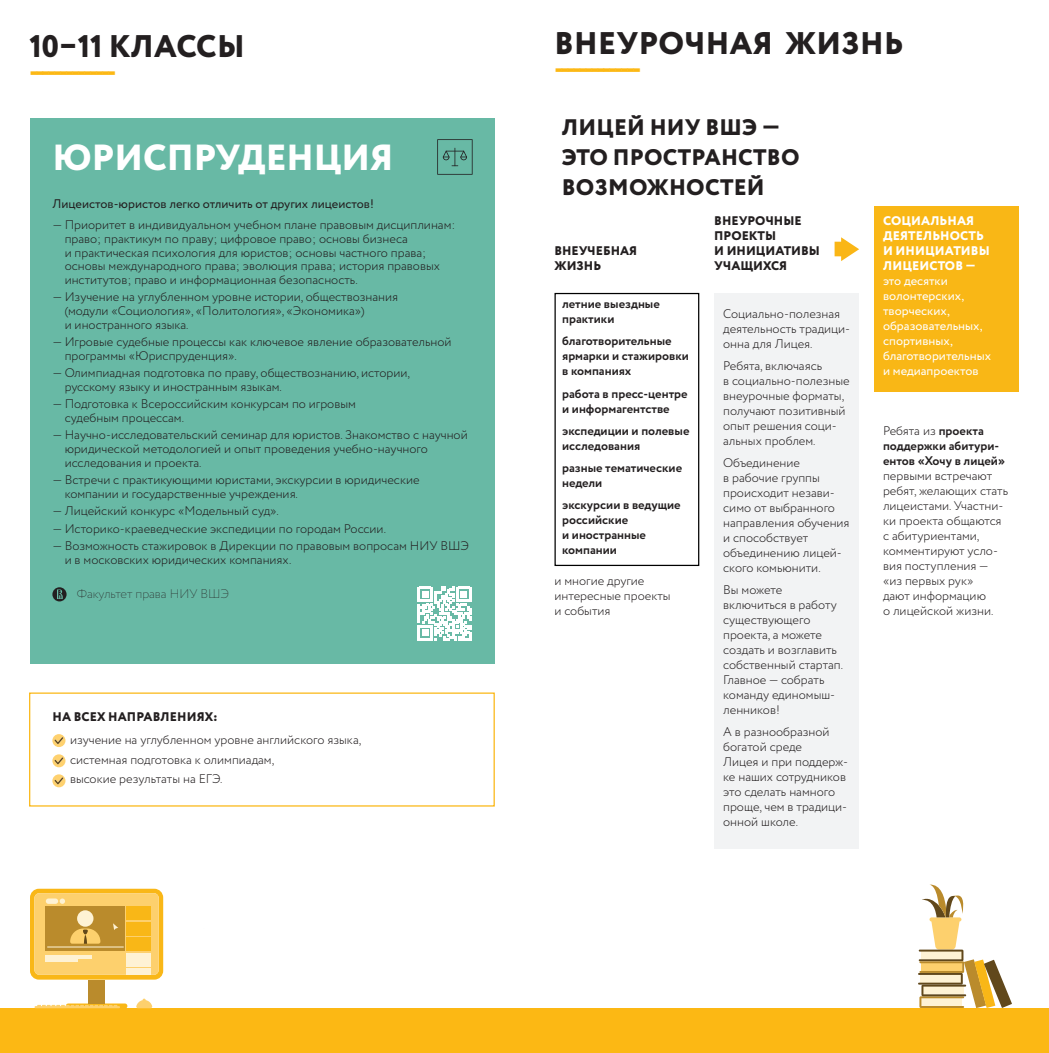
<style>
.page{position:relative;width:1049px;height:1053px;background:#fff}
.page>*{position:absolute;margin:0;border:0;box-sizing:border-box;transform-origin:0 0}
.t1{font:800 36.25px "Circe";color:#fff}
.t2{font:800 31.25px "Circe";letter-spacing:.01em;color:#231f20}
.t3{font:800 25px "Circe";color:#fcb814}
.t4{font:800 22.5px/30px "Circe";letter-spacing:.01em;color:#231f20}
.t5{font:300 12.5px/15px "Circe";color:#231f20}
.t6{font:700 12.5px/15px "Circe";color:#231f20}
.t7{font:12.5px/15px "Circe";color:#fff}
.t8{font:800 12.5px/15px "Circe";color:#231f20}
.t9{font:12.5px "Circe";color:#231f20}
.t10{font:800 12.5px/15px "Circe";letter-spacing:.01em;color:#fff}
.t11{font:200 12.5px "Circe";color:#231f20}
.s1{font-weight:300}
</style>
<div class="page">
<div style="left:30px;top:118px;width:464px;height:546px;background:#68b9a5"></div>
<svg style="left:418px;top:586px;width:53px;height:54px"></svg>
<svg style="left:52px;top:587px;width:15px;height:14px"></svg>
<svg style="left:437px;top:139px;width:36px;height:36px"></svg>
<div style="left:0;top:1008px;width:1049px;height:44px;background:#fcb814"></div>
<svg style="left:834px;top:237px;width:25px;height:24px"></svg>
<div style="left:714px;top:293px;width:145px;height:555px;background:#f2f3f4"></div>
<div style="left:874px;top:205px;width:145px;height:186px;background:#f9b716"></div>
<div style="left:554px;top:293px;width:145px;height:273px;border:1px solid #000"></div>
<div style="left:88px;top:979px;width:17px;height:24px;background:#ba8b2c"></div>
<svg style="left:136px;top:998px;width:16px;height:10px"></svg>
<svg style="left:35px;top:1003px;width:92px;height:5px"></svg>
<svg style="left:30px;top:888px;width:133px;height:91px;background:#ebbd56"></svg>
<svg style="left:918px;top:884px;width:94px;height:123px"></svg>
<div style="left:29px;top:692px;width:466px;height:114px;border:1px solid #fbb715"></div>
<svg style="left:52px;top:734px;width:14px;height:13px"></svg>
<svg style="left:52px;top:754px;width:14px;height:13px"></svg>
<svg style="left:52px;top:774px;width:14px;height:13px"></svg>
<h2 class="t2" style="left:29px;top:25px;width:217px">10–11 КЛАССЫ</h2>
<h3 class="t3" style="left:29px;top:54px;width:88px">--------------</h3>
<h1 class="t1" style="left:53px;top:133px;width:342px">ЮРИСПРУДЕНЦИЯ</h1>
<p class="t9" style="left:52px;top:196px;width:323px">Лицеистов-юристов легко отличить от других лицеистов!</p>
<p class="t5" style="left:65px;top:218px;width:392px;line-height:13.8px;text-indent:-12px">— Приоритет в индивидуальном учебном плане правовым дисциплинам: право; практикум по праву; цифровое право; основы бизнеса<br>и практическая психология для юристов; основы частного права; основы международного права; эволюция права; история правовых институтов; право и информационная безопасность.</p>
<p class="t5" style="left:65px;top:290px;width:335px;line-height:13.8px;text-indent:-12px">— Изучение на углубленном уровне истории, обществознания (модули «Социология», «Политология», «Экономика»)<br>и иностранного языка.</p>
<p class="t5" style="left:65px;top:335px;width:388px;line-height:13.8px;text-indent:-12px">— Игровые судебные процессы как ключевое явление образовательной программы «Юриспруденция».</p>
<p class="t5" style="left:65px;top:366px;width:347px;line-height:13.8px;text-indent:-12px">— Олимпиадная подготовка по праву, обществознанию, истории, русскому языку и иностранным языкам.</p>
<p class="t5" style="left:65px;top:397px;width:293px;line-height:13.8px;text-indent:-12px">— Подготовка к Всероссийским конкурсам по игровым судебным процессам.</p>
<p class="t5" style="left:65px;top:428px;width:405px;line-height:13.8px;text-indent:-12px">— Научно-исследовательский семинар для юристов. Знакомство с научной юридической методологией и опыт проведения учебно-научного исследования и проекта.</p>
<p class="t5" style="left:65px;top:473px;width:356px;line-height:13.8px;text-indent:-12px">— Встречи с практикующими юристами, экскурсии в юридические компании и государственные учреждения.</p>
<p class="t5" style="left:52px;top:503px;width:228px">— Лицейский конкурс «Модельный суд».</p>
<p class="t5" style="left:52px;top:521px;width:335px">— Историко-краеведческие экспедиции по городам России.</p>
<p class="t5" style="left:65px;top:539px;width:406px;line-height:13.8px;text-indent:-12px">— Возможность стажировок в Дирекции по правовым вопросам НИУ ВШЭ и в московских юридических компаниях.</p>
<p class="t11" style="left:77px;top:585px;width:154px">Факультет права НИУ ВШЭ</p>
<p class="t8" style="left:52px;top:709px;width:166px">НА ВСЕХ НАПРАВЛЕНИЯХ:</p>
<p class="t5" style="left:70px;top:730px;width:293px;line-height:19.8px">изучение на углубленном уровне английского языка, системная подготовка к олимпиадам,<br>высокие результаты на ЕГЭ.</p>
<h2 class="t2" style="left:555px;top:22px;width:350px">ВНЕУРОЧНАЯ ЖИЗНЬ</h2>
<h3 class="t3" style="left:554px;top:51px;width:88px">--------------</h3>
<h3 class="t4" style="left:562px;top:114px;width:239px">ЛИЦЕЙ НИУ ВШЭ —<br>ЭТО ПРОСТРАНСТВО<br>ВОЗМОЖНОСТЕЙ</h3>
<p class="t8" style="left:554px;top:244px;width:84px">ВНЕУЧЕБНАЯ<br>ЖИЗНЬ</p>
<p class="t6" style="left:562px;top:297px;width:99px">летние выездные практики</p>
<p class="t6" style="left:562px;top:334px;width:128px">благотворительные ярмарки и стажировки в компаниях</p>
<p class="t6" style="left:562px;top:386px;width:127px">работа в пресс-центре и информагентстве</p>
<p class="t6" style="left:562px;top:423px;width:129px">экспедиции и полевые исследования</p>
<p class="t6" style="left:562px;top:460px;width:121px">разные тематические недели</p>
<p class="t6" style="left:562px;top:497px;width:120px">экскурсии в ведущие российские<br>и иностранные компании</p>
<p class="t5" style="left:554px;top:574px;width:118px">и многие другие интересные проекты и события</p>
<p class="t8" style="left:714px;top:214px;width:107px">ВНЕУРОЧНЫЕ<br>ПРОЕКТЫ<br>И ИНИЦИАТИВЫ<br>УЧАЩИХСЯ</p>
<p class="t5" style="left:723px;top:306px;width:129px">Социально-полезная деятельность традици&shy;онна для Лицея.</p>
<p class="t5" style="left:723px;top:358px;width:128px">Ребята, включаясь<br>в социально-полезные внеурочные форматы, получают позитивный опыт решения соци&shy;альных проблем.</p>
<p class="t5" style="left:723px;top:455px;width:128px">Объединение<br>в рабочие группы происходит незави&shy;симо от выбранного направления обучения и способствует объединению лицей&shy;ского комьюнити.</p>
<p class="t5" style="left:723px;top:582px;width:121px">Вы можете включиться в работу существующего проекта, а можете создать и возглавить собственный стартап.<br>Главное — собрать команду единомыш&shy;ленников!</p>
<p class="t5" style="left:723px;top:724px;width:126px">А в разнообразной богатой среде<br>Лицея и при поддерж&shy;ке наших сотрудников это сделать намного проще, чем в традици&shy;онной школе.</p>
<p class="t10" style="left:883px;top:214px;width:108px">СОЦИАЛЬНАЯ<br>ДЕЯТЕЛЬНОСТЬ<br>И ИНИЦИАТИВЫ<br>ЛИЦЕИСТОВ —</p>
<p class="t7" style="left:883px;top:274px;width:110px">это десятки волонтерских, творческих, образовательных, спортивных, благотворительных и медиапроектов</p>
<p class="t6" style="left:883px;top:424px;width:124px"><span class="s1">Ребята из</span> проекта поддержки абитури&shy;ентов «Хочу в лицей»</p>
<p class="t5" style="left:883px;top:469px;width:127px">первыми встречают ребят, желающих стать лицеистами. Участни&shy;ки проекта общаются с абитуриентами, комментируют усло&shy;вия поступления — «из первых рук»<br>дают информацию<br>о лицейской жизни.</p>
</div>
